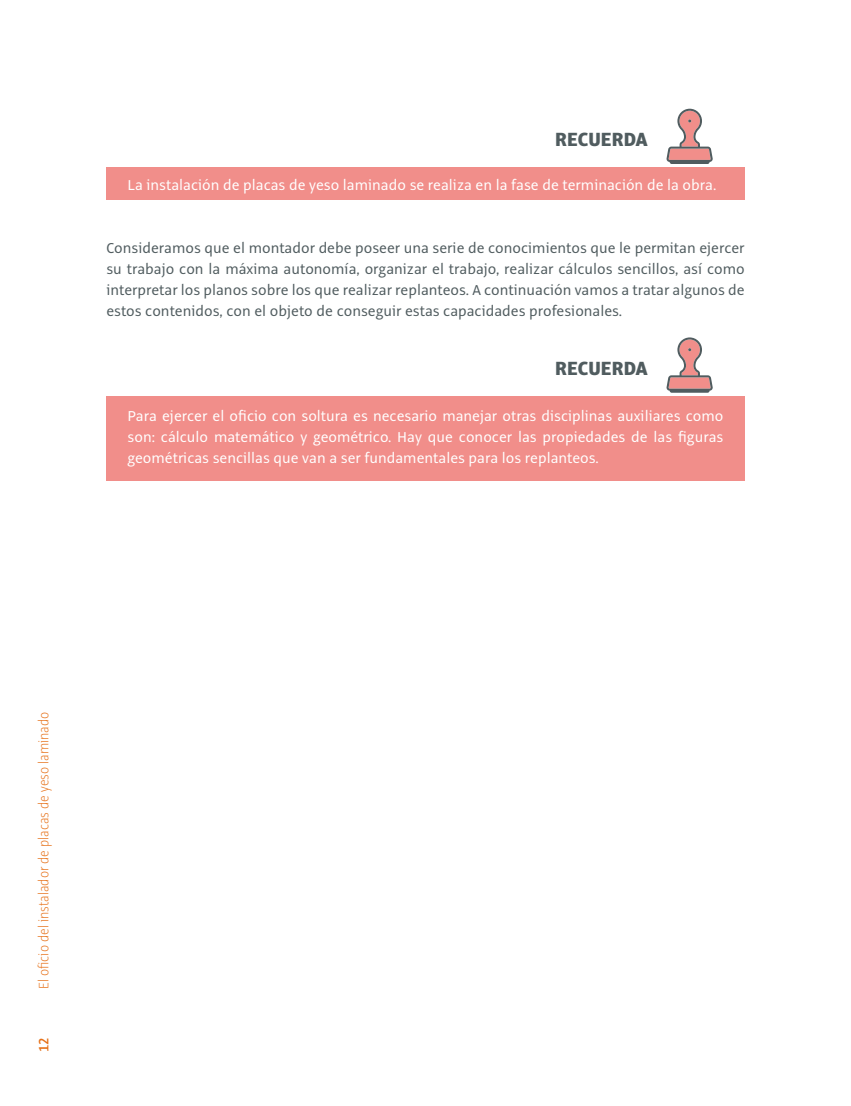
<style>
.page{position:relative;width:851px;height:1106px;background:#fff}
.page>*{position:absolute;margin:0;border:0;box-sizing:border-box;transform-origin:0 0}
.t1{font:800 21px "Alto Pro Con";color:#505c5f}
.texto{font:15.75px/21px "Alto Pro";color:#505c5f;text-align:justify}
.recuerda_impar{font:15.75px/21px "Alto Pro";color:#fff;text-align:justify}
.t2{font:200 15px "Alto Pro Con";color:#e67017}
.t3{font:600 15px "Alto Pro Con";color:#e67017}
</style>
<div class="page">
<div style="left:106px;top:396px;width:638px;height:84px;background:#f18e8a"></div>
<svg style="left:666px;top:337px;width:46px;height:56px"></svg>
<div style="left:106px;top:167px;width:638px;height:33px;background:#f18e8a"></div>
<svg style="left:666px;top:109px;width:46px;height:55px"></svg>
<p class="t1" style="left:555px;top:126px;width:94px">RECUERDA</p>
<p class="recuerda_impar" style="left:128px;top:175px;width:590px">La instalación de placas de yeso laminado se realiza en la fase de terminación de la obra.</p>
<p class="texto" style="left:106px;top:238px;width:639px">Consideramos que el montador debe poseer una serie de conocimientos que le permitan ejercer su trabajo con la máxima autonomía, organizar el trabajo, realizar cálculos sencillos, así como interpretar los planos sobre los que realizar replanteos. A continuación vamos a tratar algunos de estos contenidos, con el objeto de conseguir estas capacidades profesionales.</p>
<p class="t1" style="left:555px;top:355px;width:94px">RECUERDA</p>
<p class="recuerda_impar" style="left:128px;top:406px;width:597px">Para ejercer el oficio con soltura es necesario manejar otras disciplinas auxiliares como son: cálculo matemático y geométrico. Hay que conocer las propiedades de las figuras geométricas sencillas que van a ser fundamentales para los replanteos.</p>
<p class="t2" style="left:35px;top:989px;width:279px;rotate:-90deg">El oficio del instalador de placas de yeso laminado</p>
<p class="t3" style="left:35px;top:1052px;width:16px;rotate:-90deg">12</p>
</div>
